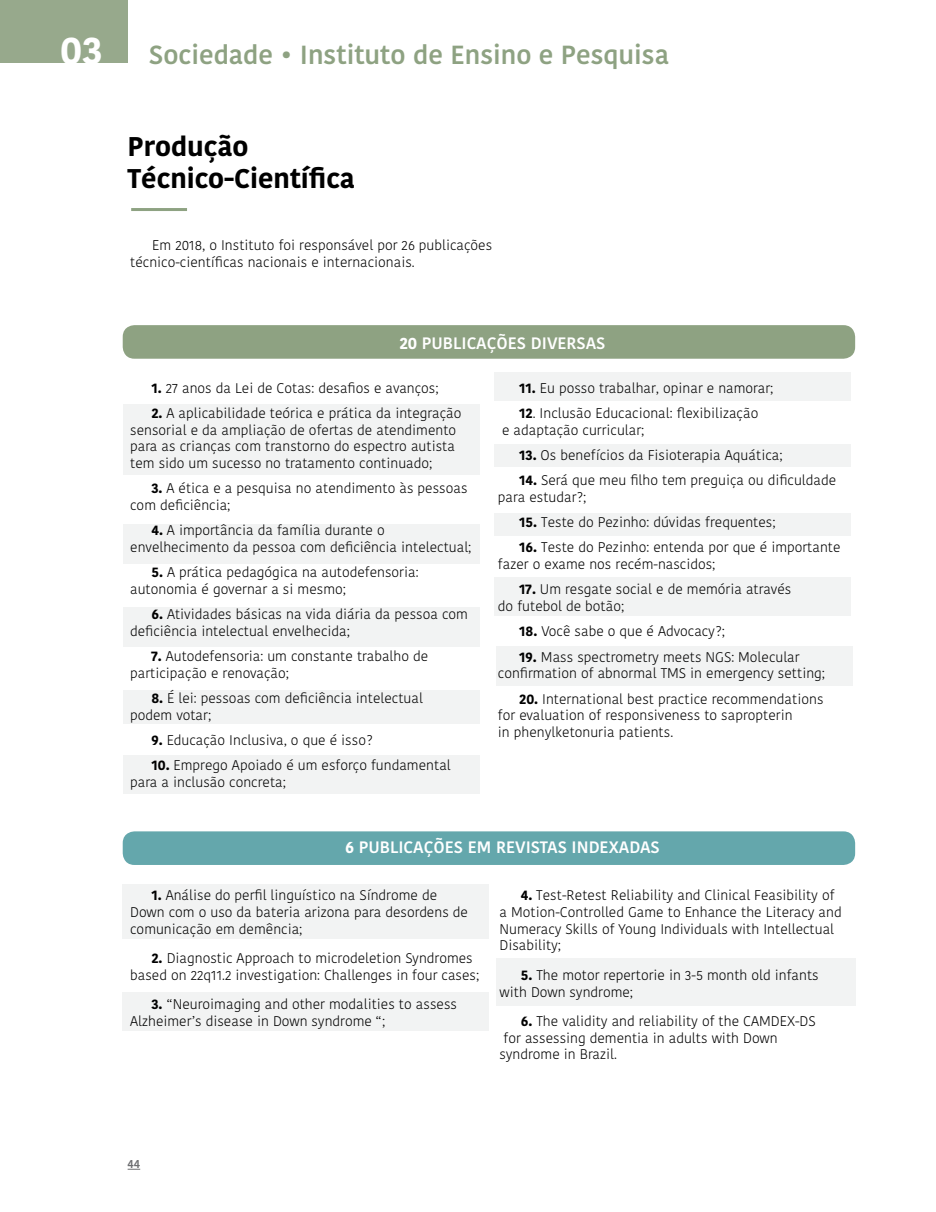
<style>
.page{position:relative;width:936px;height:1212px;background:#fff}
.page>*{position:absolute;margin:0;border:0;box-sizing:border-box;transform-origin:0 0}
.t1{font:700 27px/32.4px "Kohinoor Devanagari";color:#000}
.t2{font:500 26.1px "Kohinoor Devanagari";color:#8ea282}
.t3{font:500 16.5px "Kohinoor Devanagari";color:#fff}
.t4{font:300 13.95px/16.8px "Kohinoor Devanagari";color:#000}
.t5{font:600 12px "Kohinoor Devanagari";color:#6d6e71}
.s1{font-weight:700;font-size:39px;color:#fff}
.s2{font-weight:700}
</style>
<div class="page">
<svg style="left:128px;top:1169px;width:12px;height:1px"></svg>
<div style="left:123px;top:884px;width:366px;height:54px;background:#f2f3f3"></div>
<div style="left:123px;top:992px;width:366px;height:39px;background:#f2f3f3"></div>
<div style="left:496px;top:958px;width:359px;height:48px;background:#f2f3f3"></div>
<div style="left:123px;top:524px;width:356px;height:40px;background:#f2f3f3"></div>
<div style="left:123px;top:404px;width:356px;height:71px;background:#f2f3f3"></div>
<div style="left:123px;top:607px;width:356px;height:39px;background:#f2f3f3"></div>
<div style="left:123px;top:691px;width:356px;height:33px;background:#f2f3f3"></div>
<div style="left:123px;top:755px;width:356px;height:38px;background:#f2f3f3"></div>
<div style="left:494px;top:372px;width:356px;height:29px;background:#f2f3f3"></div>
<div style="left:494px;top:444px;width:356px;height:22px;background:#f2f3f3"></div>
<div style="left:494px;top:513px;width:356px;height:23px;background:#f2f3f3"></div>
<div style="left:494px;top:578px;width:356px;height:38px;background:#f2f3f3"></div>
<div style="left:496px;top:647px;width:356px;height:39px;background:#f2f3f3"></div>
<div style="left:123px;top:325px;width:732px;height:34px;background:#8ea282;border-radius:12px"></div>
<div style="left:123px;top:831px;width:732px;height:34px;background:#64a7ac;border-radius:12px"></div>
<hr style="left:131px;top:208px;width:56px;height:3px;background:#8ea282">
<div style="left:0;top:0;width:128px;height:63px;background:#97a98c"></div>
<h2 class="t2" style="left:60px;top:39px;width:610px"><span class="s1">03</span> Sociedade • Instituto de Ensino e Pesquisa</h2>
<h1 class="t1" style="left:128px;top:130px;width:229px">Produção<br>Técnico-Científica</h1>
<p class="t4" style="left:130px;top:237px;width:363px;text-indent:22px">Em 2018, o Instituto foi responsável por 26 publicações técnico-científicas nacionais e internacionais.</p>
<p class="t3" style="left:399px;top:334px;width:207px"><span class="s2">20</span> PUBLICAÇÕES DIVERSAS</p>
<p class="t4" style="left:151px;top:379px;width:289px"><span class="s2">1.</span> 27 anos da Lei de Cotas: desafios e avanços;</p>
<p class="t4" style="left:130px;top:405px;width:333px;text-indent:21px"><span class="s2">2.</span> A aplicabilidade teórica e prática da integração sensorial e da ampliação de ofertas de atendimento para as crianças com transtorno do espectro autista tem sido um sucesso no tratamento continuado;</p>
<p class="t4" style="left:130px;top:480px;width:339px;text-indent:21px"><span class="s2">3.</span> A ética e a pesquisa no atendimento às pessoas com deficiência;</p>
<p class="t4" style="left:130px;top:522px;width:343px;text-indent:21px"><span class="s2">4.</span> A importância da família durante o envelhecimento da pessoa com deficiência intelectual;</p>
<p class="t4" style="left:130px;top:564px;width:290px;text-indent:21px"><span class="s2">5.</span> A prática pedagógica na autodefensoria: autonomia é governar a si mesmo;</p>
<p class="t4" style="left:130px;top:606px;width:339px;text-indent:21px"><span class="s2">6.</span> Atividades básicas na vida diária da pessoa com deficiência intelectual envelhecida;</p>
<p class="t4" style="left:130px;top:648px;width:299px;text-indent:21px"><span class="s2">7.</span> Autodefensoria: um constante trabalho de participação e renovação;</p>
<p class="t4" style="left:130px;top:690px;width:294px;text-indent:21px"><span class="s2">8.</span> É lei: pessoas com deficiência intelectual podem votar;</p>
<p class="t4" style="left:151px;top:732px;width:223px"><span class="s2">9.</span> Educação Inclusiva, o que é isso?</p>
<p class="t4" style="left:130px;top:757px;width:322px;text-indent:21px"><span class="s2">10.</span> Emprego Apoiado é um esforço fundamental para a inclusão concreta;</p>
<p class="t4" style="left:519px;top:379px;width:256px"><span class="s2">11.</span> Eu posso trabalhar, opinar e namorar;</p>
<p class="t4" style="left:502px;top:405px;width:258px;text-indent:17px"><span class="s2">12</span>. Inclusão Educacional: flexibilização e adaptação curricular;</p>
<p class="t4" style="left:519px;top:447px;width:265px"><span class="s2">13.</span> Os benefícios da Fisioterapia Aquática;</p>
<p class="t4" style="left:498px;top:472px;width:340px;text-indent:21px"><span class="s2">14.</span> Será que meu filho tem preguiça ou dificuldade para estudar?;</p>
<p class="t4" style="left:519px;top:514px;width:258px"><span class="s2">15.</span> Teste do Pezinho: dúvidas frequentes;</p>
<p class="t4" style="left:498px;top:539px;width:344px;text-indent:21px"><span class="s2">16.</span> Teste do Pezinho: entenda por que é importante fazer o exame nos recém-nascidos;</p>
<p class="t4" style="left:498px;top:581px;width:295px;text-indent:21px"><span class="s2">17.</span> Um resgate social e de memória através do futebol de botão;</p>
<p class="t4" style="left:519px;top:623px;width:207px"><span class="s2">18.</span> Você sabe o que é Advocacy?;</p>
<p class="t4" style="left:498px;top:648px;width:328px;text-align:center"><span class="s2">19.</span> Mass spectrometry meets NGS: Molecular confirmation of abnormal TMS in emergency setting;</p>
<p class="t4" style="left:498px;top:690px;width:327px;text-indent:21px"><span class="s2">20.</span> International best practice recommendations for evaluation of responsiveness to sapropterin<br>in phenylketonuria patients.</p>
<p class="t3" style="left:345px;top:837px;width:316px"><span class="s2">6</span> PUBLICAÇÕES EM REVISTAS INDEXADAS</p>
<p class="t4" style="left:130px;top:887px;width:339px;text-indent:21px"><span class="s2">1.</span> Análise do perfil linguístico na Síndrome de<br>Down com o uso da bateria arizona para desordens de comunicação em demência;</p>
<p class="t4" style="left:130px;top:950px;width:350px;text-indent:21px"><span class="s2">2.</span> Diagnostic Approach to microdeletion Syndromes based on 22q11.2 investigation: Challenges in four cases;</p>
<p class="t4" style="left:130px;top:996px;width:328px;text-indent:21px"><span class="s2">3.</span> “Neuroimaging and other modalities to assess<br>Alzheimer’s disease in Down syndrome “;</p>
<p class="t4" style="left:499px;top:887px;width:343px;text-indent:21px"><span class="s2">4.</span> Test-Retest Reliability and Clinical Feasibility of a Motion-Controlled Game to Enhance the Literacy and Numeracy Skills of Young Individuals with Intellectual Disability;</p>
<p class="t4" style="left:499px;top:966px;width:321px;text-indent:21px"><span class="s2">5.</span> The motor repertorie in 3-5 month old infants with Down syndrome;</p>
<p class="t4" style="left:499px;top:1013px;width:318px;text-indent:21px"><span class="s2">6.</span> The validity and reliability of the CAMDEX-DS for assessing dementia in adults with Down syndrome in Brazil.</p>
<p class="t5" style="left:128px;top:1157px;width:14px">44</p>
</div>
